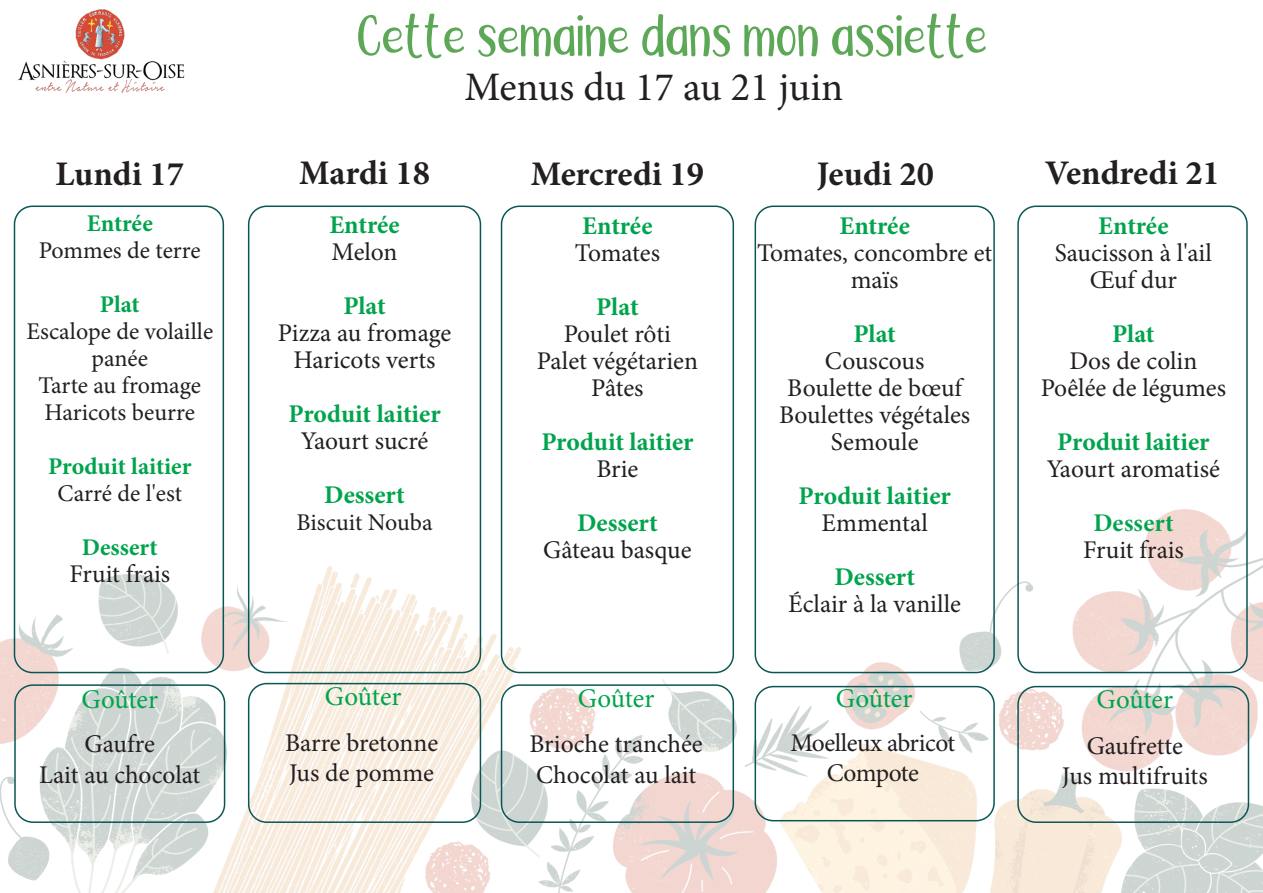
<style>
.page{position:relative;width:1263px;height:893px;background:#fff}
.page>*{position:absolute;margin:0;border:0;box-sizing:border-box;transform-origin:0 0}
.t1{font:57px "Ciscopic";color:#5da857}
.t2{font:40.5px "Minion Pro";letter-spacing:-.005em;color:#231f20}
.t3{font:700 34.5px "Minion Pro";color:#231f20}
.t4{font:27px "Minion Pro";letter-spacing:-.005em;color:#00a44c}
.t5{font:25.5px/27px "Minion Pro";letter-spacing:-.005em;color:#231f20;text-align:center}
.t6{font:700 25.5px "Minion Pro";letter-spacing:-.005em;color:#00a44c}
.t7{font:25.5px "Minion Variable Concept";letter-spacing:.01em;color:#00a44c}
.t8{font:24px/27px "Minion Pro";color:#231f20;text-align:center}
.t9{font:700 24px "Minion Pro";letter-spacing:-.005em;color:#00a44c}
</style>
<div class="page">
<img style="left:0;top:320px;width:1263px;height:573px">
<div style="left:14px;top:206px;width:210px;height:467px;border:2px solid #0a5655;border-radius:18px"></div>
<div style="left:248px;top:206px;width:233px;height:467px;border:2px solid #0a5655;border-radius:18px"></div>
<div style="left:501px;top:206px;width:233px;height:467px;border:2px solid #0a5655;border-radius:18px"></div>
<div style="left:754px;top:206px;width:241px;height:467px;border:2px solid #0a5655;border-radius:18px"></div>
<div style="left:1017px;top:206px;width:231px;height:467px;border:2px solid #0a5655;border-radius:18px"></div>
<img style="left:17px;top:9px;width:168px;height:84px">
<div style="left:14px;top:684px;width:211px;height:139px;border:2px solid #0a5655;border-radius:18px"></div>
<div style="left:248px;top:683px;width:233px;height:140px;border:2px solid #0a5655;border-radius:18px"></div>
<div style="left:501px;top:684px;width:233px;height:139px;border:2px solid #0a5655;border-radius:18px"></div>
<div style="left:754px;top:686px;width:241px;height:135px;border:2px solid #0a5655;border-radius:18px"></div>
<div style="left:1017px;top:686px;width:232px;height:137px;border:2px solid #0a5655;border-radius:18px"></div>
<p class="t1" style="left:357px;top:9px;width:632px">Cette semaine dans mon assiette</p>
<p class="t2" style="left:464px;top:60px;width:380px">Menus du 17 au 21 juin</p>
<p class="t3" style="left:56px;top:150px;width:130px">Lundi 17</p>
<p class="t3" style="left:299px;top:148px;width:132px">Mardi 18</p>
<p class="t3" style="left:531px;top:150px;width:175px">Mercredi 19</p>
<p class="t3" style="left:817px;top:150px;width:119px">Jeudi 20</p>
<p class="t3" style="left:1045px;top:148px;width:176px">Vendredi 21</p>
<p class="t9" style="left:87px;top:206px;width:68px">Entrée</p>
<p class="t8" style="left:39px;top:236px;width:163px">Pommes de terre</p>
<p class="t9" style="left:100px;top:287px;width:41px">Plat</p>
<p class="t8" style="left:26px;top:317px;width:188px">Escalope de volaille panée<br>Tarte au fromage<br>Haricots beurre</p>
<p class="t9" style="left:48px;top:449px;width:145px">Produit laitier</p>
<p class="t8" style="left:58px;top:479px;width:126px">Carré de l'est</p>
<p class="t9" style="left:82px;top:530px;width:77px">Dessert</p>
<p class="t5" style="left:69px;top:560px;width:102px">Fruit frais</p>
<p class="t4" style="left:81px;top:681px;width:78px">Goûter</p>
<p class="t5" style="left:39px;top:729px;width:163px;line-height:30.6px">Gaufre<br>Lait au chocolat</p>
<p class="t6" style="left:329px;top:206px;width:72px">Entrée</p>
<p class="t5" style="left:332px;top:238px;width:67px">Melon</p>
<p class="t6" style="left:343px;top:287px;width:44px">Plat</p>
<p class="t5" style="left:278px;top:319px;width:175px">Pizza au fromage<br>Haricots verts</p>
<p class="t6" style="left:288px;top:395px;width:154px">Produit laitier</p>
<p class="t5" style="left:301px;top:427px;width:129px">Yaourt sucré</p>
<p class="t6" style="left:324px;top:476px;width:82px">Dessert</p>
<p class="t8" style="left:297px;top:509px;width:137px">Biscuit Nouba</p>
<p class="t4" style="left:325px;top:679px;width:78px">Goûter</p>
<p class="t5" style="left:285px;top:727px;width:155px;line-height:30.6px;text-align:left">Barre bretonne<br>Jus de pomme</p>
<p class="t6" style="left:582px;top:208px;width:72px">Entrée</p>
<p class="t5" style="left:575px;top:239px;width:87px">Tomates</p>
<p class="t6" style="left:596px;top:289px;width:44px">Plat</p>
<p class="t5" style="left:537px;top:320px;width:163px">Poulet rôti<br>Palet végétarien<br>Pâtes</p>
<p class="t6" style="left:541px;top:424px;width:154px">Produit laitier</p>
<p class="t5" style="left:596px;top:455px;width:44px">Brie</p>
<p class="t6" style="left:577px;top:505px;width:82px">Dessert</p>
<p class="t5" style="left:543px;top:536px;width:150px">Gâteau basque</p>
<p class="t6" style="left:839px;top:208px;width:72px">Entrée</p>
<p class="t5" style="left:757px;top:239px;width:237px">Tomates, concombre et maïs</p>
<p class="t6" style="left:853px;top:316px;width:44px">Plat</p>
<p class="t5" style="left:825px;top:347px;width:101px">Couscous</p>
<p class="t5" style="left:779px;top:374px;width:193px">Boulette de bœuf<br>Boulettes végétales<br>Semoule</p>
<p class="t6" style="left:799px;top:478px;width:154px">Produit laitier</p>
<p class="t5" style="left:822px;top:509px;width:108px">Emmental</p>
<p class="t6" style="left:834px;top:559px;width:82px">Dessert</p>
<p class="t5" style="left:788px;top:590px;width:174px">Éclair à la vanille</p>
<p class="t6" style="left:1098px;top:208px;width:72px">Entrée</p>
<p class="t5" style="left:1055px;top:239px;width:159px">Saucisson à l'ail<br>Œuf dur</p>
<p class="t6" style="left:1112px;top:316px;width:44px">Plat</p>
<p class="t5" style="left:1069px;top:347px;width:129px">Dos de colin</p>
<p class="t5" style="left:1041px;top:374px;width:187px">Poêlée de légumes</p>
<p class="t6" style="left:1057px;top:424px;width:154px">Produit laitier</p>
<p class="t5" style="left:1047px;top:455px;width:175px">Yaourt aromatisé</p>
<p class="t7" style="left:1093px;top:505px;width:82px">Dessert</p>
<p class="t5" style="left:1083px;top:536px;width:102px">Fruit frais</p>
<p class="t4" style="left:578px;top:680px;width:78px">Goûter</p>
<p class="t5" style="left:529px;top:729px;width:175px;line-height:30.6px;text-align:left">Brioche tranchée<br>Chocolat au lait</p>
<p class="t5" style="left:790px;top:727px;width:166px;line-height:30.6px">Moelleux abricot<br>Compote</p>
<p class="t5" style="left:1062px;top:730px;width:147px;line-height:30.6px">Gaufrette<br>Jus multifruits</p>
<p class="t4" style="left:836px;top:680px;width:78px">Goûter</p>
<p class="t4" style="left:1096px;top:681px;width:78px">Goûter</p>
</div>
